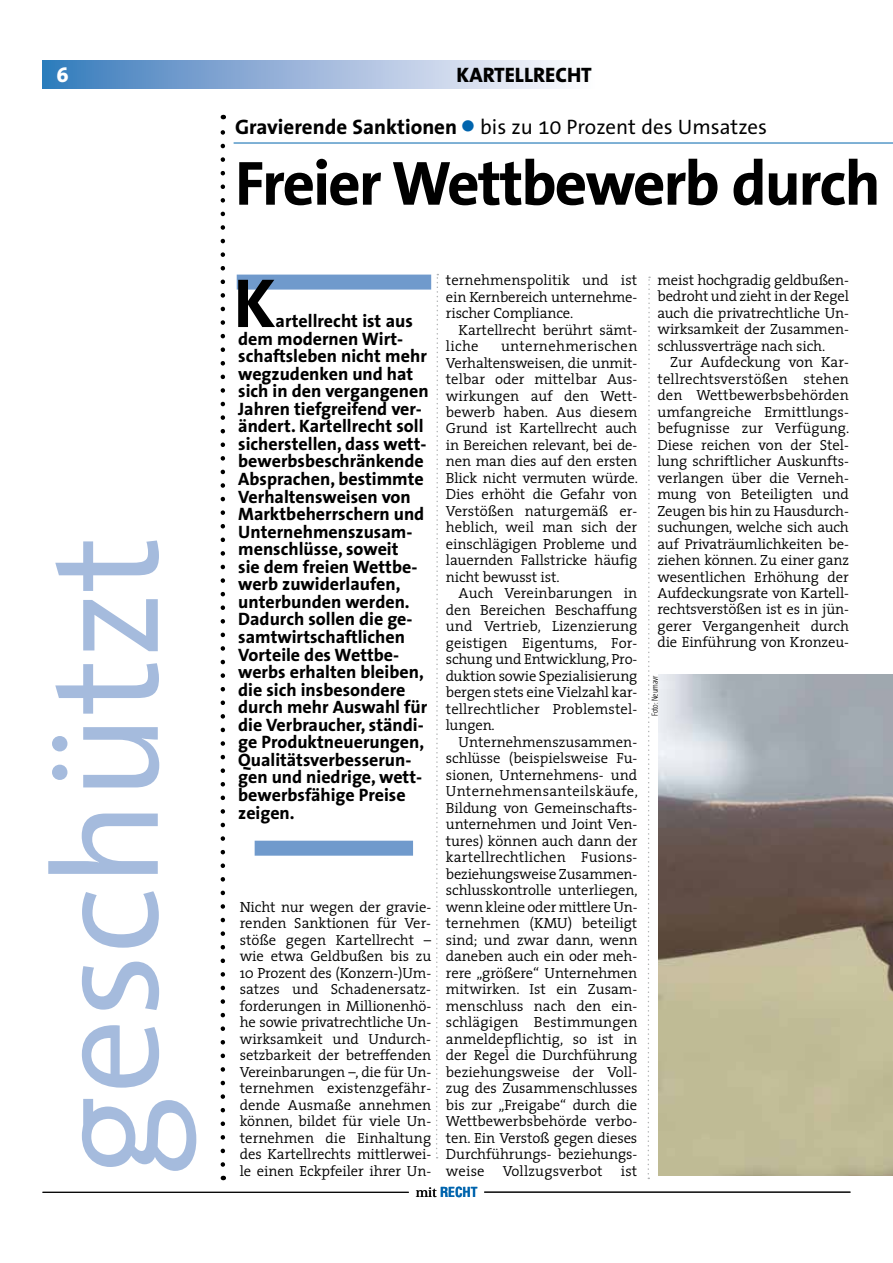
<style>
.page{position:relative;width:893px;height:1263px;background:#fff}
.page>*{position:absolute;margin:0;border:0;box-sizing:border-box;transform-origin:0 0}
.t1{font:150px "The Sans Correspondence";color:#a5bbdd}
.t2{font:700 70.05px "The Sans Correspondence";color:#000}
.t3{font:700 63px "The Sans Correspondence";letter-spacing:-.03em;color:#000}
.t4{font:21px "The Sans Correspondence";color:#000}
.t5{font:800 21px "The Sans";color:#000}
.t6{font:800 21px "The Sans";color:#fff}
.t7{font:700 18px/17.5px "The Sans Correspondence";color:#000}
.t8{font:300 14.7px/16.5px "The Serif";letter-spacing:-.005em;color:#000;text-align:justify}
.t9{font:700 condensed 13.5px "Helvetica";color:#0064ad}
.t10{font:300 9px "The Sans Condensed";letter-spacing:-.01em;color:#000;scale:.9 1}
.s1{font-weight:700}
.s2{color:#0064ad}
.s3{font-family:"Utopia";font-weight:400;font-stretch:normal;color:#000}
</style>
<div class="page">
<div style="left:43px;top:60px;width:551px;height:28px;background:linear-gradient(to right,#3a7abc,#fffcff)"></div>
<hr style="left:43px;top:1192px;width:366px;height:1px;background:#000">
<hr style="left:484px;top:1192px;width:366px;height:1px;background:#000">
<svg style="left:221px;top:115px;width:4px;height:1049px"></svg>
<svg style="left:436px;top:274px;width:3px;height:884px"></svg>
<svg style="left:647px;top:277px;width:4px;height:902px"></svg>
<div style="left:255px;top:841px;width:158px;height:15px;background:#709acc"></div>
<div style="left:237px;top:275px;width:194px;height:15px;background:#709acc"></div>
<hr style="left:234px;top:143px;width:659px;height:1px;background:#0064ad">
<img style="left:658px;top:675px;width:235px;height:501px">
<h3 class="t6" style="left:57px;top:57px;width:14px">6</h3>
<h3 class="t5" style="left:457px;top:57px;width:137px">KARTELLRECHT</h3>
<h3 class="t4" style="left:235px;top:116px;width:533px"><span class="s1">Gravierende Sanktionen</span> <span class="s2">●</span> bis zu 10 Prozent des Umsatzes</h3>
<h1 class="t1" style="left:26px;top:1176px;width:642px;rotate:-90deg">geschützt</h1>
<h3 class="t3" style="left:235px;top:149px;width:647px">Freier Wettbewerb durch</h3>
<h2 class="t2" style="left:234px;top:265px;width:43px">K</h2>
<p class="t7" style="left:238px;top:313px;width:192px;text-indent:37px">artellrecht ist aus dem modernen Wirt&shy;schaftsleben nicht mehr wegzudenken und hat sich in den vergangenen<br>Jahren tiefgreifend ver&shy;ändert. Kartellrecht soll sicherstellen, dass wett&shy;bewerbsbeschränkende<br>Absprachen, bestimmte<br>Verhaltensweisen von<br>Marktbeherrschern und<br>Unternehmenszusam&shy;menschlüsse, soweit<br>sie dem freien Wettbe&shy;werb zuwiderlaufen, unterbunden werden.<br>Dadurch sollen die ge&shy;samtwirtschaftlichen<br>Vorteile des Wettbe&shy;werbs erhalten bleiben, die sich insbesondere durch mehr Auswahl für die Verbraucher, ständi&shy;ge Produktneuerungen,<br>Qualitätsverbesserun&shy;gen und niedrige, wett&shy;bewerbsfähige Preise zeigen.</p>
<p class="t8" style="left:240px;top:898px;width:193px">Nicht nur wegen der gravie&shy;renden Sanktionen für Ver&shy;stöße gegen Kartellrecht – wie etwa Geldbußen bis zu 10 Prozent des (Konzern-)Um&shy;satzes und Schadenersatz&shy;forderungen in Millionenhö&shy;he sowie privatrechtliche Un&shy;wirksamkeit und Undurch&shy;setzbarkeit der betreffenden Vereinbarungen –, die für Un&shy;ternehmen existenzgefähr&shy;dende Ausmaße annehmen können, bildet für viele Un&shy;ternehmen die Einhaltung des Kartellrechts mittlerwei&shy;le einen Eckpfeiler ihrer Un-</p>
<p class="t8" style="left:446px;top:271px;width:193px">ternehmenspolitik und ist ein Kernbereich unternehme&shy;rischer Compliance.</p>
<p class="t8" style="left:446px;top:321px;width:193px;text-indent:13px">Kartellrecht berührt sämt&shy;liche</p>
<p class="t8" style="left:446px;top:337px;width:193px;text-indent:55px">unternehmerischen Verhaltensweisen, die unmit&shy;telbar oder mittelbar Aus&shy;wirkungen auf den Wett&shy;bewerb haben. Aus diesem Grund ist Kartellrecht auch in Bereichen relevant, bei de&shy;nen man dies auf den ersten Blick nicht vermuten würde.<br>Dies erhöht die Gefahr von Verstößen naturgemäß er&shy;heblich, weil man sich der einschlägigen Probleme und lauernden Fallstricke häufig nicht bewusst ist.</p>
<p class="t8" style="left:446px;top:585px;width:193px;text-indent:13px">Auch Vereinbarungen in den Bereichen Beschaffung und Vertrieb, Lizenzierung geistigen Eigentums, For&shy;schung und Entwicklung, Pro&shy;duktion sowie Spezialisierung bergen stets eine Vielzahl kar&shy;tellrechtlicher Problemstel&shy;lungen.</p>
<p class="t8" style="left:446px;top:733px;width:193px;text-indent:13px">Unternehmenszusammen&shy;schlüsse (beispielsweise Fu&shy;sionen, Unternehmens- und Unternehmensanteilskäufe, Bildung von Gemeinschafts&shy;unternehmen und Joint Ven&shy;tures) können auch dann der kartellrechtlichen Fusions&shy;beziehungsweise Zusammen&shy;schlusskontrolle unterliegen, wenn kleine oder mittlere Un&shy;ternehmen (KMU) beteiligt sind; und zwar dann, wenn daneben auch ein oder meh&shy;rere „größere“ Unternehmen mitwirken. Ist ein Zusam&shy;menschluss nach den ein&shy;schlägigen Bestimmungen anmeldepflichtig, so ist in der Regel die Durchführung beziehungsweise der Voll&shy;zug des Zusammenschlusses bis zur „Freigabe“ durch die Wettbewerbsbehörde verbo&shy;ten. Ein Verstoß gegen dieses Durchführungs- beziehungs&shy;weise Vollzugsverbot ist</p>
<p class="t9" style="left:416px;top:1183px;width:63px"><span class="s3">mit</span> RECHT</p>
<p class="t8" style="left:657px;top:271px;width:193px">meist hochgradig geldbußen&shy;bedroht und zieht in der Regel auch die privatrechtliche Un&shy;wirksamkeit der Zusammen&shy;schlussverträge nach sich.</p>
<p class="t8" style="left:657px;top:353px;width:193px;text-indent:13px">Zur Aufdeckung von Kar&shy;tellrechtsverstößen stehen den Wettbewerbsbehörden umfangreiche Ermittlungs&shy;befugnisse zur Verfügung.<br>Diese reichen von der Stel&shy;lung schriftlicher Auskunfts&shy;verlangen über die Verneh&shy;mung von Beteiligten und Zeugen bis hin zu Hausdurch&shy;suchungen, welche sich auch auf Privaträumlichkeiten be&shy;ziehen können. Zu einer ganz wesentlichen Erhöhung der Aufdeckungsrate von Kartell&shy;rechtsverstößen ist es in jün&shy;gerer Vergangenheit durch die Einführung von Kronzeu-</p>
<p class="t10" style="left:650px;top:716px;width:46px;rotate:-90deg">Foto: Neumayr</p>
</div>
